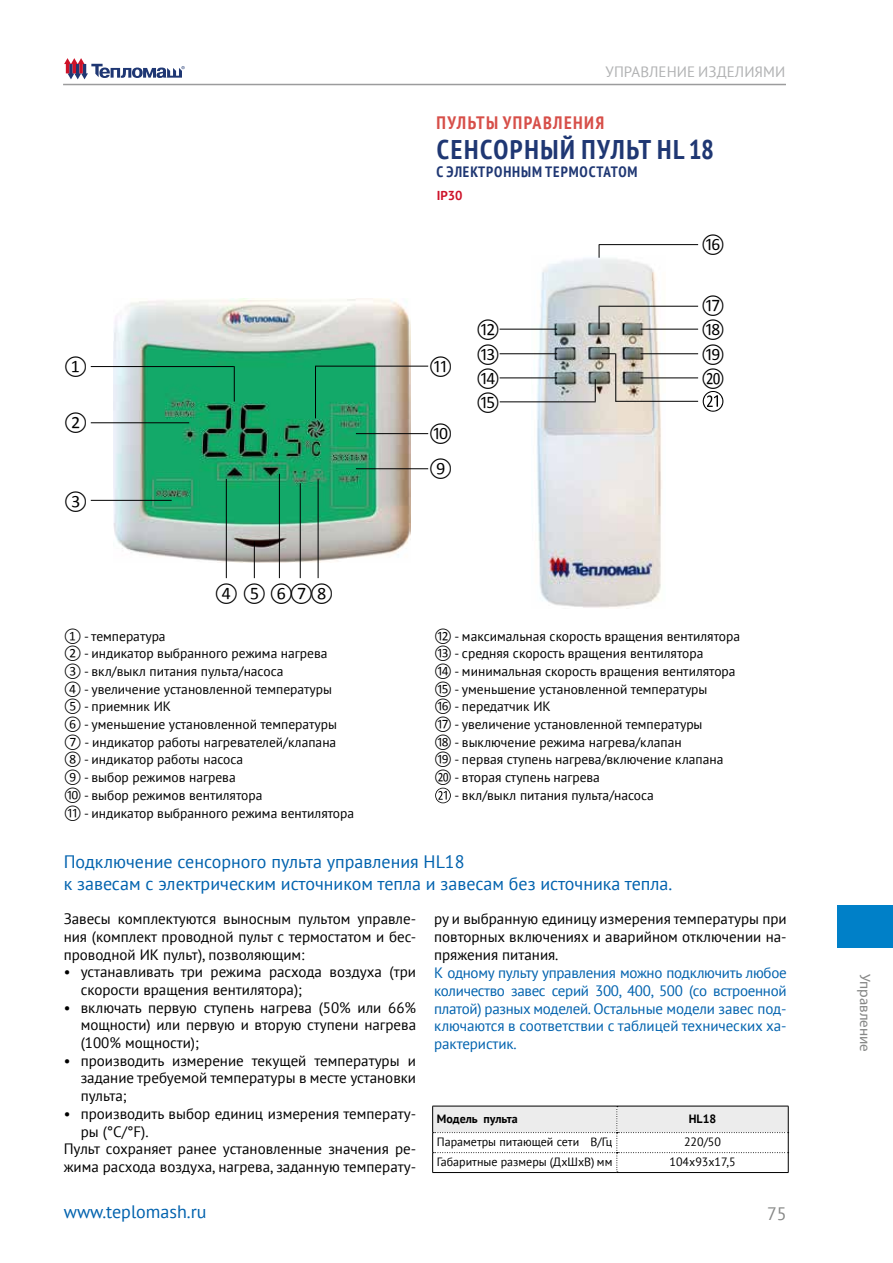
<style>
.page{position:relative;width:893px;height:1263px;background:#fff}
.page>*{position:absolute;margin:0;border:0;box-sizing:border-box;transform-origin:0 0}
.t1{font:700 condensed 27px "PT Sans";letter-spacing:.06em;color:#1f3773}
.t2{font:18px/21.6px "PT Sans";color:#0062ae}
.t3{font:18px "Calibri";color:#000}
.t4{font:700 condensed 18px "PT Sans";letter-spacing:.08em;color:#d74f49}
.t5{font:18px "PT Sans";color:#868786}
.t6{font:15px/17.7px "PT Sans";color:#000;text-align:justify}
.t7{font:15px/17.9px "PT Sans";letter-spacing:-.005em;color:#0062ae;text-align:justify}
.t8{font:700 condensed 15px "PT Sans";letter-spacing:.06em;color:#1f3773}
.t9{font:15px "PT Sans";letter-spacing:.005em;color:#b1b2b3}
.t10{font:15px "Myriad Pro";color:#868786}
.t11{font:13.5px/17.7px "PT Sans";color:#000}
.t12{font:700 12.9px "PT Sans";color:#ce1229}
.t13{font:12px "PT Sans";color:#000}
.t14{font:700 12px "PT Sans";color:#000}
.s1{font-family:"Calibri"}
.s2{font-family:"Calibri";color:#fff}
</style>
<div class="page">
<svg style="left:64px;top:58px;width:121px;height:21px"></svg>
<hr style="left:63px;top:84px;width:723px;height:1px;background:#9c9c9d">
<div style="left:838px;top:905px;width:55px;height:42px;background:#0080c8"></div>
<img style="left:114px;top:298px;width:296px;height:264px">
<svg style="left:703px;top:391px;width:20px;height:21px"></svg>
<svg style="left:435px;top:788px;width:16px;height:15px"></svg>
<hr style="left:91px;top:366px;width:143px;height:1px;background:#000">
<hr style="left:91px;top:422px;width:98px;height:1px;background:#000">
<hr style="left:91px;top:500px;width:81px;height:1px;background:#000">
<hr style="left:226px;top:479px;width:1px;height:99px;background:#000">
<hr style="left:254px;top:541px;width:1px;height:37px;background:#000">
<hr style="left:234px;top:366px;width:1px;height:36px;background:#000">
<hr style="left:315px;top:366px;width:1px;height:52px;background:#000">
<hr style="left:279px;top:474px;width:1px;height:104px;background:#000">
<hr style="left:300px;top:483px;width:1px;height:95px;background:#000">
<hr style="left:318px;top:479px;width:1px;height:99px;background:#000">
<hr style="left:315px;top:366px;width:113px;height:1px;background:#000">
<hr style="left:356px;top:433px;width:72px;height:1px;background:#000">
<hr style="left:356px;top:468px;width:72px;height:1px;background:#000">
<img style="left:531px;top:256px;width:135px;height:352px">
<hr style="left:500px;top:329px;width:57px;height:1px;background:#000">
<hr style="left:640px;top:329px;width:58px;height:1px;background:#000">
<hr style="left:500px;top:353px;width:57px;height:1px;background:#000">
<hr style="left:640px;top:353px;width:58px;height:1px;background:#000">
<svg style="left:602px;top:353px;width:13px;height:1px"></svg>
<hr style="left:500px;top:377px;width:57px;height:1px;background:#000">
<hr style="left:640px;top:377px;width:58px;height:1px;background:#000">
<hr style="left:615px;top:401px;width:83px;height:1px;background:#000">
<hr style="left:500px;top:401px;width:96px;height:1px;background:#000">
<hr style="left:599px;top:306px;width:99px;height:1px;background:#000">
<hr style="left:599px;top:244px;width:99px;height:1px;background:#000">
<svg style="left:595px;top:379px;width:1px;height:22px"></svg>
<svg style="left:599px;top:307px;width:1px;height:22px"></svg>
<svg style="left:599px;top:245px;width:1px;height:13px"></svg>
<hr style="left:615px;top:353px;width:1px;height:48px;background:#000">
<svg style="left:432px;top:1106px;width:357px;height:66px"></svg>
<hr style="left:432px;top:1172px;width:185px;height:1px;background:#000">
<hr style="left:617px;top:1172px;width:171px;height:1px;background:#000">
<p class="t9" style="left:606px;top:62px;width:181px">УПРАВЛЕНИЕ ИЗДЕЛИЯМИ</p>
<h2 class="t4" style="left:437px;top:111px;width:169px">ПУЛЬТЫ УПРАВЛЕНИЯ</h2>
<h1 class="t1" style="left:437px;top:132px;width:279px">СЕНСОРНЫЙ ПУЛЬТ HL 18</h1>
<p class="t8" style="left:436px;top:162px;width:203px">С ЭЛЕКТРОННЫМ ТЕРМОСТАТОМ</p>
<h2 class="t3" style="left:64px;top:355px;width:25px">①</h2>
<h2 class="t3" style="left:64px;top:412px;width:25px">②</h2>
<h2 class="t3" style="left:64px;top:490px;width:25px">③</h2>
<h2 class="t3" style="left:214px;top:582px;width:121px">④ ⑤ ⑥⑦⑧</h2>
<p class="t12" style="left:437px;top:187px;width:27px">IP30</p>
<h2 class="t3" style="left:701px;top:234px;width:25px">⑯</h2>
<h2 class="t3" style="left:429px;top:355px;width:25px">⑪</h2>
<h2 class="t3" style="left:429px;top:423px;width:25px">⑩</h2>
<h2 class="t3" style="left:429px;top:458px;width:25px">⑨</h2>
<h2 class="t3" style="left:476px;top:319px;width:25px">⑫</h2>
<h2 class="t3" style="left:476px;top:343px;width:25px">⑬</h2>
<h2 class="t3" style="left:701px;top:294px;width:25px">⑰</h2>
<h2 class="t3" style="left:701px;top:319px;width:25px">⑱</h2>
<h2 class="t3" style="left:701px;top:343px;width:25px">⑲</h2>
<h2 class="t3" style="left:476px;top:367px;width:25px">⑭</h2>
<h2 class="t3" style="left:701px;top:367px;width:25px">⑳</h2>
<h2 class="t3" style="left:476px;top:391px;width:25px">⑮</h2>
<p class="t11" style="left:64px;top:627px;width:292px"><span class="s1">①</span> - температура<br><span class="s1">②</span> - индикатор выбранного режима нагрева<br><span class="s1">③</span> - вкл/выкл питания пульта/насоса<br><span class="s1">④</span> - увеличение установленной температуры<br><span class="s1">⑤</span> - приемник ИК<br><span class="s1">⑥</span> - уменьшение установленной температуры<br><span class="s1">⑦</span> - индикатор работы нагревателей/клапана<br><span class="s1">⑧</span> - индикатор работы насоса<br><span class="s1">⑨</span> - выбор режимов нагрева<br><span class="s1">⑩</span> - выбор режимов вентилятора<br><span class="s1">⑪</span> - индикатор выбранного режима вентилятора</p>
<p class="t11" style="left:434px;top:627px;width:307px"><span class="s1">⑫</span> - максимальная скорость вращения вентилятора <span class="s1">⑬</span> - средняя скорость вращения вентилятора<br><span class="s1">⑭</span> - минимальная скорость вращения вентилятора <span class="s1">⑮</span> - уменьшение установленной температуры<br><span class="s1">⑯</span> - передатчик ИК<br><span class="s1">⑰</span> - увеличение установленной температуры<br><span class="s1">⑱</span> - выключение режима нагрева/клапан<br><span class="s1">⑲</span> - первая ступень нагрева/включение клапана <span class="s1">⑳</span> - вторая ступень нагрева<br><span class="s2">⑱</span> - вкл/выкл питания пульта/насоса</p>
<h2 class="t2" style="left:64px;top:851px;width:610px">Подключение сенсорного пульта управления HL18<br>к завесам с электрическим источником тепла и завесам без источника тепла.</h2>
<p class="t6" style="left:64px;top:910px;width:354px">Завесы комплектуются выносным пультом управле&shy;ния (комплект проводной пульт с термостатом и бес&shy;проводной ИК пульт), позволяющим:</p>
<p class="t6" style="left:81px;top:963px;width:337px;text-indent:-17px">• устанавливать три режима расхода воздуха (три скорости вращения вентилятора);</p>
<p class="t6" style="left:81px;top:998px;width:337px;text-indent:-17px">• включать первую ступень нагрева (50% или 66% мощности) или первую и вторую ступени нагрева (100% мощности);</p>
<p class="t6" style="left:81px;top:1051px;width:337px;text-indent:-17px">• производить измерение текущей температуры и задание требуемой температуры в месте установки пульта;</p>
<p class="t6" style="left:64px;top:1104px;width:354px">• производить выбор единиц измерения температу-</p>
<p class="t6" style="left:81px;top:1122px;width:70px">ры (°С/°F).</p>
<p class="t6" style="left:64px;top:1140px;width:354px">Пульт сохраняет ранее установленные значения ре-</p>
<p class="t6" style="left:64px;top:1157px;width:354px">жима расхода воздуха, нагрева, заданную температу-</p>
<p class="t6" style="left:434px;top:910px;width:354px">ру и выбранную единицу измерения температуры при повторных включениях и аварийном отключении на&shy;пряжения питания.</p>
<p class="t7" style="left:434px;top:963px;width:354px">К одному пульту управления можно подключить любое количество завес серий 300, 400, 500 (со встроенной платой) разных моделей. Остальные модели завес под&shy;ключаются в соответствии с таблицей технических ха&shy;рактеристик.</p>
<p class="t14" style="left:437px;top:1111px;width:83px">Модель пульта</p>
<p class="t14" style="left:689px;top:1111px;width:29px">HL18</p>
<p class="t13" style="left:437px;top:1134px;width:177px">Параметры питающей сети В/Гц</p>
<p class="t13" style="left:684px;top:1134px;width:38px">220/50</p>
<p class="t13" style="left:437px;top:1154px;width:177px">Габаритные размеры (ДхШхВ) мм</p>
<p class="t13" style="left:669px;top:1154px;width:68px">104х93х17,5</p>
<h2 class="t2" style="left:64px;top:1201px;width:144px">www.teplomash.ru</h2>
<h2 class="t5" style="left:767px;top:1202px;width:21px">75</h2>
<p class="t10" style="left:873px;top:974px;width:80px;rotate:90deg">Управление</p>
</div>
